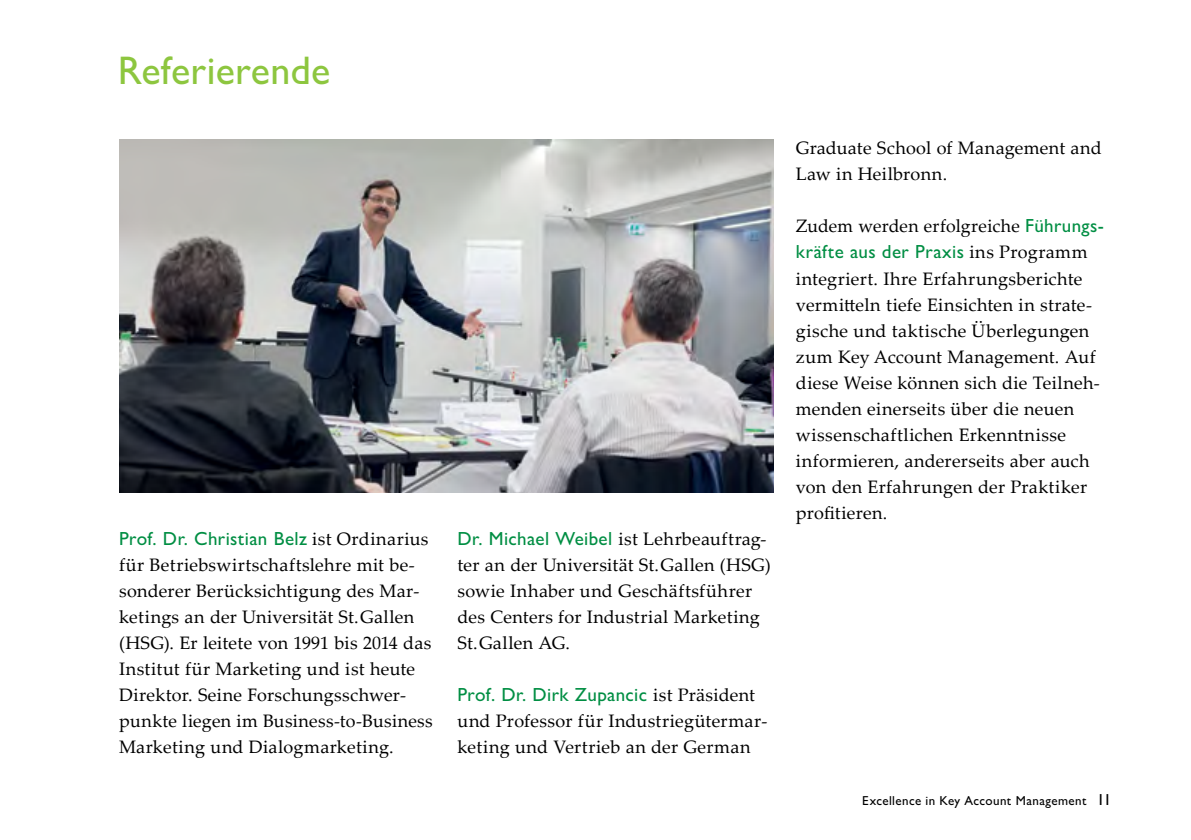
<style>
.page{position:relative;width:1191px;height:840px;background:#fff}
.page>*{position:absolute;margin:0;border:0;box-sizing:border-box;transform-origin:0 0}
.t1{font:500 40px "Gill Sans MT Pro";letter-spacing:.005em;color:#8dc63f}
.t2{font:500 19px "Gill Sans MT Pro";letter-spacing:.02em;color:#008e43}
.t3{font:18px/26px "Palatino Linotype";letter-spacing:.015em;color:#000}
.t4{font:500 13px "Gill Sans MT Pro";letter-spacing:.03em;color:#000}
.s1{font-family:"Palatino Linotype";font-weight:400;font-size:18px;color:#000}
.s2{font-family:"Gill Sans MT Pro";font-weight:500;font-size:19px;color:#008e43}
.s3{font-size:16px}
</style>
<div class="page">
<img style="left:119px;top:139px;width:654px;height:353px">
<h1 class="t1" style="left:118px;top:47px;width:214px">Referierende</h1>
<p class="t2" style="left:119px;top:527px;width:311px">Prof. Dr. Christian Belz <span class="s1">ist Ordinarius</span></p>
<p class="t3" style="left:119px;top:550px;width:315px">für Betriebswirtschaftslehre mit be&shy;sonderer Berücksichtigung des Mar&shy;ketings an der Universität St.Gallen (HSG). Er leitete von 1991 bis 2014 das Institut für Marketing und ist heute Direktor. Seine Forschungsschwer&shy;punkte liegen im Business-to-Business Marketing und Dialogmarketing.</p>
<p class="t3" style="left:457px;top:524px;width:315px"><span class="s2">Dr. Michael Weibel</span> ist Lehrbeauftrag&shy;ter an der Universität St.Gallen (HSG) sowie Inhaber und Geschäftsführer des Centers for Industrial Marketing St.Gallen AG.</p>
<p class="t2" style="left:457px;top:683px;width:299px">Prof. Dr. Dirk Zupancic <span class="s1">ist Präsident</span></p>
<p class="t3" style="left:457px;top:706px;width:311px">und Professor für Industriegütermar&shy;keting und Vertrieb an der German</p>
<p class="t3" style="left:796px;top:134px;width:307px">Graduate School of Management and<br>Law in Heilbronn.</p>
<p class="t3" style="left:796px;top:212px;width:310px">Zudem werden erfolgreiche <span class="s2">Führungs-</span></p>
<p class="t2" style="left:796px;top:241px;width:293px">kräfte aus der Praxis <span class="s1">ins Programm</span></p>
<p class="t3" style="left:796px;top:264px;width:305px">integriert. Ihre Erfahrungsberichte vermitteln tiefe Einsichten in strate&shy;gische und taktische Überlegungen zum Key Account Management. Auf diese Weise können sich die Teilneh&shy;menden einerseits über die neuen wissenschaftlichen Erkenntnisse informieren, andererseits aber auch von den Erfahrungen der Praktiker profitieren.</p>
<p class="t4" style="left:862px;top:792px;width:251px">Excellence in Key Account Management <span class="s3">11</span></p>
</div>
